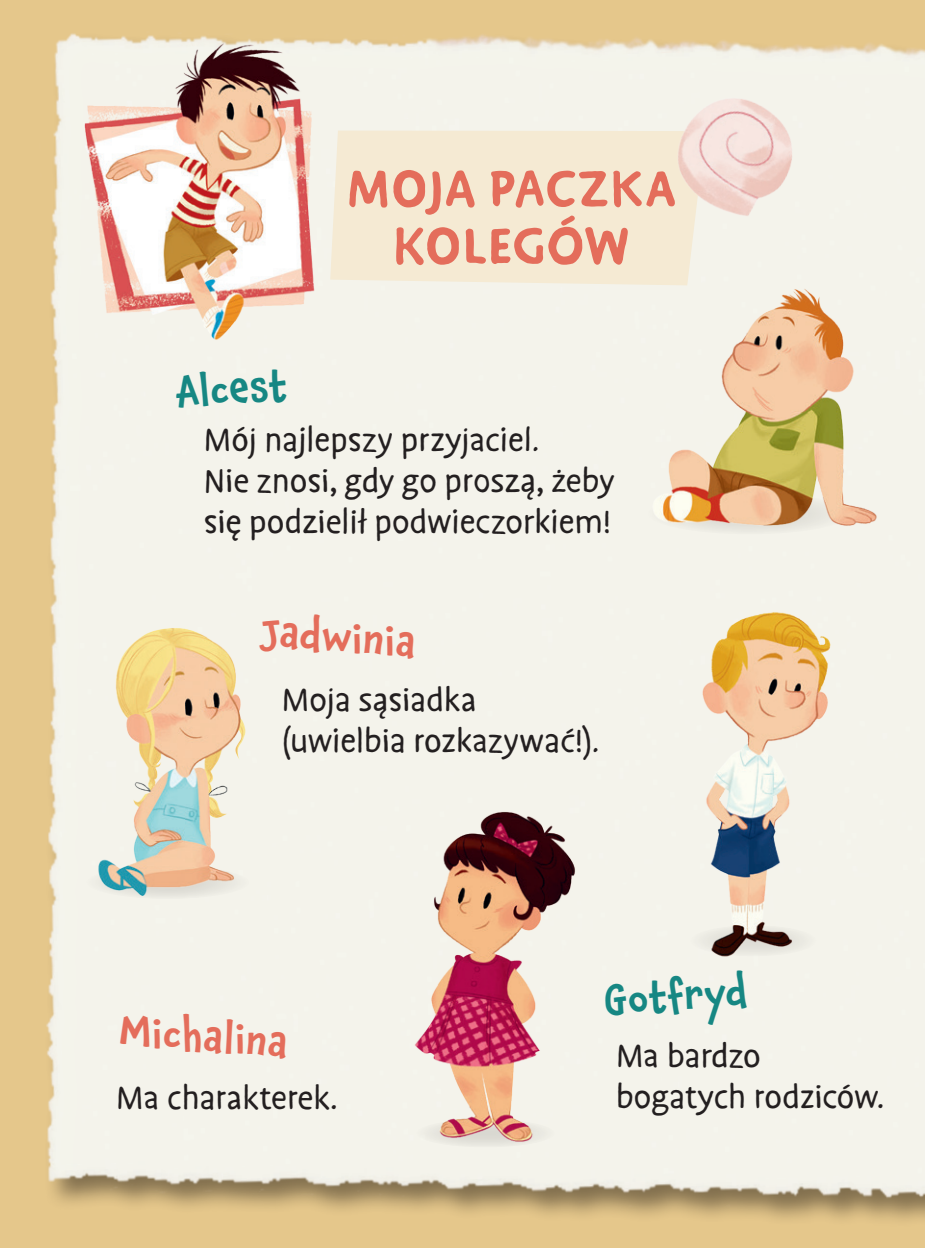
<style>
.page{position:relative;width:925px;height:1248px;background:#fff}
.page>*{position:absolute;margin:0;border:0;box-sizing:border-box;transform-origin:0 0}
.t1{font:700 57.2px/57.2px "Duper";letter-spacing:.02em;color:#e46d5b;text-align:center}
.t2{font:500 40px "Chaloops";color:#e46d5b}
.t3{font:500 40px "Chaloops";color:#168783}
.t4{font:36.6px/41.2px "Duper";letter-spacing:.005em;color:#231f20}
</style>
<div class="page">
<img style="left:0;top:0;width:924px;height:1247px">
<img style="left:636px;top:264px;width:257px;height:288px">
<img style="left:77px;top:604px;width:188px;height:317px">
<img style="left:669px;top:595px;width:180px;height:380px">
<img style="left:372px;top:786px;width:227px;height:385px">
<div style="left:381px;top:130px;width:324px;height:155px;background:#f5ead3"></div>
<img style="left:61px;top:33px;width:320px;height:318px">
<img style="left:645px;top:74px;width:182px;height:173px">
<p class="t3" style="left:175px;top:362px;width:112px;rotate:-4deg">Alcest</p>
<h1 class="t1" style="left:347px;top:161px;width:330px">MOJA PACZKA<br>KOLEGÓW</h1>
<p class="t4" style="left:204px;top:420px;width:412px">Mój najlepszy przyjaciel.<br>Nie znosi, gdy go proszą, żeby się podzielił podwieczorkiem!</p>
<p class="t2" style="left:264px;top:601px;width:156px;rotate:4deg">Jadwinia</p>
<p class="t4" style="left:282px;top:680px;width:319px">Moja sąsiadka (uwielbia rozkazywać!).</p>
<p class="t2" style="left:122px;top:1000px;width:169px;rotate:4deg">Michalina</p>
<p class="t3" style="left:602px;top:970px;width:144px;rotate:-4deg">Gotfryd</p>
<p class="t4" style="left:615px;top:1037px;width:146px">Ma bardzo</p>
<p class="t4" style="left:116px;top:1078px;width:223px">Ma charakterek.</p>
<p class="t4" style="left:615px;top:1078px;width:270px">bogatych rodziców.</p>
</div>
